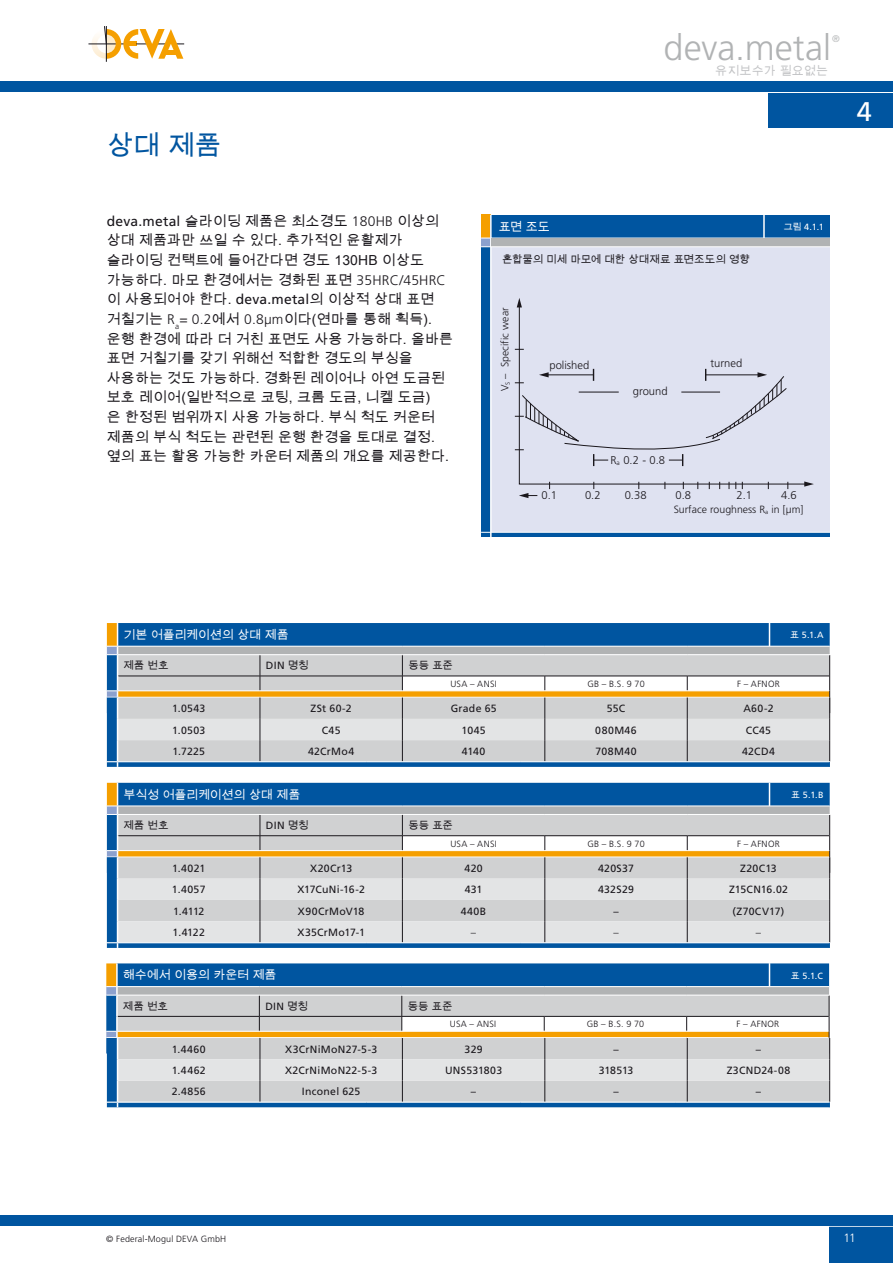
<style>
.page{position:relative;width:893px;height:1263px;background:#fff}
.page>*{position:absolute;margin:0;border:0;box-sizing:border-box;transform-origin:0 0}
.t1{font:300 36px "Frutiger";color:#b1b3b4}
.t2{font:27px "Arial Unicode MS";color:#0055a0}
.t3{font:27px "Frutiger";color:#fff}
.t4{font:13.8px/19.6px "Arial Unicode MS";letter-spacing:.015em;color:#1a171c}
.t5{font:12px "Arial Unicode MS";letter-spacing:-.01em;color:#fff}
.t6{font:12px "Arial Unicode MS";letter-spacing:.015em;color:#c2c3c5}
.t7{font:300 12px "Frutiger";color:#fff}
.t8{font:300 11.25px "Frutiger";color:#1a171c}
.t9{font:10.5px "Frutiger";letter-spacing:.025em;color:#1a171c}
.t10{font:10.5px "Arial Unicode MS";letter-spacing:-.005em;color:#1a171c}
.t11{font:300 10.5px "Frutiger";color:#1a171c}
.t12{font:10.5px "Frutiger";letter-spacing:-.005em;color:#1a171c}
.t13{font:10.5px "Frutiger";color:#1a171c}
.t14{font:300 9.6px "Frutiger";color:#b1b3b4}
.t15{font:300 9px "Frutiger";letter-spacing:.03em;color:#1a171c}
.t16{font:9px "Frutiger";color:#fff}
.s1{font-family:"Frutiger"}
.s2{font-family:"Frutiger";font-weight:300}
.s3{font-family:"Arial Unicode MS"}
</style>
<div class="page">
<div style="left:0;top:1215px;width:893px;height:10px;background:#0055a0"></div>
<div style="left:829px;top:1227px;width:64px;height:36px;background:#0055a0"></div>
<svg style="left:89px;top:26px;width:95px;height:33px"></svg>
<hr style="left:106px;top:27px;width:1px;height:34px;background:#1a171c">
<div style="left:0;top:81px;width:893px;height:11px;background:#0055a0"></div>
<div style="left:768px;top:94px;width:125px;height:34px;background:#0055a0"></div>
<div style="left:481px;top:237px;width:349px;height:295px;background:#dfe2f1"></div>
<div style="left:481px;top:247px;width:9px;height:285px;background:#0055a0"></div>
<div style="left:481px;top:238px;width:9px;height:8px;background:#8ca1ce"></div>
<div style="left:481px;top:215px;width:9px;height:23px;background:#f59f00"></div>
<div style="left:490px;top:215px;width:340px;height:23px;background:#0055a0"></div>
<hr style="left:481px;top:238px;width:351px;height:1px;background:#fff">
<hr style="left:481px;top:533px;width:349px;height:4px;background:#0055a0">
<hr style="left:490px;top:215px;width:2px;height:322px;background:#fff">
<div style="left:492px;top:238px;width:338px;height:8px;background:#b1b3b4"></div>
<hr style="left:481px;top:246px;width:351px;height:1px;background:#fff">
<svg style="left:519px;top:307px;width:285px;height:178px"></svg>
<svg style="left:517px;top:298px;width:5px;height:9px"></svg>
<svg style="left:804px;top:481px;width:10px;height:6px"></svg>
<svg style="left:729px;top:482px;width:7px;height:7px"></svg>
<svg style="left:519px;top:493px;width:18px;height:5px"></svg>
<svg style="left:515px;top:369px;width:273px;height:97px"></svg>
<hr style="left:763px;top:215px;width:2px;height:23px;background:#fff">
<svg style="left:107px;top:623px;width:723px;height:144px;background:#acbac3"></svg>
<svg style="left:107px;top:783px;width:723px;height:165px;background:#b3bfc7"></svg>
<svg style="left:106px;top:963px;width:724px;height:144px;background:#adbbc4"></svg>
<h2 class="t2" style="left:107px;top:126px;width:116px">상대 제품</h2>
<p class="t4" style="left:107px;top:210px;width:348px"><span class="s1">deva.metal</span> 슬라이딩 제품은 최소경도 <span class="s2">180HB</span> 이상의 상대 제품과만 쓰일 수 있다. 추가적인 윤활제가 슬라이딩 컨택트에 들어간다면 경도 130HB 이상도 가능하다. 마모 환경에서는 경화된 표면 <span class="s2">35HRC/45HRC </span>이 사용되어야 한다. <span class="s1">deva.metal</span>의 이상적 상대 표면 거칠기는 <span class="s2">R</span><sub>a</sub><span class="s2">= 0.2</span>에서 <span class="s2">0.8µm</span>이다(연마를 통해 획득). 운행 환경에 따라 더 거친 표면도 사용 가능하다. 올바른 표면 거칠기를 갖기 위해선 적합한 경도의 부싱을 사용하는 것도 가능하다. 경화된 레이어나 아연 도금된 보호 레이어(일반적으로 코팅, 크롬 도금, 니켈 도금)<br>은 한정된 범위까지 사용 가능하다. 부식 척도 커운터 제품의 부식 척도는 관련된 운행 환경을 토대로 결정. 옆의 표는 활용 가능한 카운터 제품의 개요를 제공한다.</p>
<h1 class="t1" style="left:663px;top:27px;width:169px">deva.metal</h1>
<p class="t14" style="left:832px;top:33px;width:9px">®</p>
<p class="t6" style="left:715px;top:62px;width:114px">유지보수가 필요없는</p>
<h2 class="t3" style="left:857px;top:96px;width:17px">4</h2>
<p class="t5" style="left:499px;top:218px;width:52px">표면 조도</p>
<p class="t10" style="left:502px;top:252px;width:249px">혼합물의 미세 마모에 대한 상대재료 표면조도의 영향</p>
<p class="t11" style="left:499px;top:391px;width:85px;rotate:-90deg">V<sub>S</sub> – Specific wear</p>
<p class="t8" style="left:549px;top:359px;width:41px">polished</p>
<p class="t8" style="left:633px;top:384px;width:36px">ground</p>
<p class="t8" style="left:610px;top:454px;width:56px">R<sub>a</sub> 0.2 - 0.8</p>
<p class="t8" style="left:710px;top:357px;width:33px">turned</p>
<p class="t16" style="left:784px;top:221px;width:41px"><span class="s3">그림</span> 4.1.1</p>
<p class="t8" style="left:542px;top:489px;width:17px">0.1</p>
<p class="t8" style="left:585px;top:489px;width:17px">0.2</p>
<p class="t8" style="left:625px;top:489px;width:23px">0.38</p>
<p class="t8" style="left:676px;top:489px;width:17px">0.8</p>
<p class="t8" style="left:736px;top:489px;width:17px">2.1</p>
<p class="t8" style="left:781px;top:489px;width:17px">4.6</p>
<p class="t11" style="left:674px;top:503px;width:131px">Surface roughness R<sub>a</sub> in [µm]</p>
<p class="t5" style="left:124px;top:626px;width:167px">기본 어플리케이션의 상대 제품</p>
<p class="t16" style="left:790px;top:630px;width:35px"><span class="s3">표</span> 5.1.A</p>
<p class="t10" style="left:124px;top:658px;width:47px">제품 번호</p>
<p class="t9" style="left:266px;top:660px;width:44px">DIN <span class="s3">명칭</span></p>
<p class="t10" style="left:408px;top:658px;width:46px">동등 표준</p>
<p class="t15" style="left:450px;top:679px;width:48px">USA – ANSI</p>
<p class="t15" style="left:587px;top:679px;width:59px">GB – B.S. 9 70</p>
<p class="t15" style="left:737px;top:679px;width:44px">F – AFNOR</p>
<p class="t9" style="left:172px;top:702px;width:35px">1.0543</p>
<p class="t9" style="left:311px;top:702px;width:43px">ZSt 60-2</p>
<p class="t9" style="left:451px;top:702px;width:47px">Grade 65</p>
<p class="t9" style="left:607px;top:702px;width:20px">55C</p>
<p class="t9" style="left:743px;top:702px;width:32px">A60-2</p>
<p class="t9" style="left:172px;top:724px;width:35px">1.0503</p>
<p class="t9" style="left:322px;top:724px;width:20px">C45</p>
<p class="t9" style="left:461px;top:724px;width:26px">1045</p>
<p class="t9" style="left:595px;top:724px;width:43px">080M46</p>
<p class="t9" style="left:746px;top:724px;width:27px">CC45</p>
<p class="t9" style="left:172px;top:745px;width:34px">1.7225</p>
<p class="t9" style="left:308px;top:745px;width:48px">42CrMo4</p>
<p class="t9" style="left:462px;top:745px;width:25px">4140</p>
<p class="t9" style="left:595px;top:745px;width:43px">708M40</p>
<p class="t9" style="left:742px;top:745px;width:34px">42CD4</p>
<p class="t5" style="left:124px;top:786px;width:178px">부식성 어플리케이션의 상대 제품</p>
<p class="t16" style="left:791px;top:789px;width:34px"><span class="s3">표</span> 5.1.B</p>
<p class="t10" style="left:124px;top:817px;width:47px">제품 번호</p>
<p class="t9" style="left:266px;top:819px;width:44px">DIN <span class="s3">명칭</span></p>
<p class="t10" style="left:408px;top:817px;width:46px">동등 표준</p>
<p class="t15" style="left:450px;top:838px;width:48px">USA – ANSI</p>
<p class="t15" style="left:587px;top:838px;width:59px">GB – B.S. 9 70</p>
<p class="t15" style="left:737px;top:838px;width:44px">F – AFNOR</p>
<p class="t9" style="left:172px;top:862px;width:35px">1.4021</p>
<p class="t9" style="left:310px;top:862px;width:44px">X20Cr13</p>
<p class="t9" style="left:465px;top:862px;width:20px">420</p>
<p class="t9" style="left:598px;top:862px;width:37px">420S37</p>
<p class="t9" style="left:740px;top:862px;width:38px">Z20C13</p>
<p class="t9" style="left:172px;top:883px;width:35px">1.4057</p>
<p class="t12" style="left:297px;top:883px;width:69px">X17CuNi-16-2</p>
<p class="t9" style="left:465px;top:883px;width:19px">431</p>
<p class="t9" style="left:598px;top:883px;width:37px">432S29</p>
<p class="t13" style="left:729px;top:883px;width:60px">Z15CN16.02</p>
<p class="t9" style="left:173px;top:905px;width:33px">1.4112</p>
<p class="t9" style="left:298px;top:905px;width:68px">X90CrMoV18</p>
<p class="t9" style="left:461px;top:905px;width:27px">440B</p>
<p class="t9" style="left:613px;top:905px;width:7px">–</p>
<p class="t9" style="left:733px;top:905px;width:53px">(Z70CV17)</p>
<p class="t9" style="left:173px;top:926px;width:34px">1.4122</p>
<p class="t9" style="left:297px;top:926px;width:69px">X35CrMo17-1</p>
<p class="t11" style="left:471px;top:926px;width:7px">–</p>
<p class="t11" style="left:613px;top:926px;width:7px">–</p>
<p class="t11" style="left:756px;top:926px;width:7px">–</p>
<p class="t5" style="left:123px;top:966px;width:155px">해수에서 이용의 카운터 제품</p>
<p class="t16" style="left:791px;top:970px;width:34px"><span class="s3">표</span> 5.1.C</p>
<p class="t10" style="left:123px;top:998px;width:47px">제품 번호</p>
<p class="t9" style="left:265px;top:1000px;width:44px">DIN <span class="s3">명칭</span></p>
<p class="t10" style="left:408px;top:998px;width:46px">동등 표준</p>
<p class="t15" style="left:450px;top:1019px;width:48px">USA – ANSI</p>
<p class="t15" style="left:587px;top:1019px;width:59px">GB – B.S. 9 70</p>
<p class="t15" style="left:736px;top:1019px;width:44px">F – AFNOR</p>
<p class="t9" style="left:172px;top:1043px;width:35px">1.4460</p>
<p class="t9" style="left:285px;top:1043px;width:94px">X3CrNiMoN27-5-3</p>
<p class="t9" style="left:465px;top:1043px;width:20px">329</p>
<p class="t9" style="left:613px;top:1043px;width:7px">–</p>
<p class="t9" style="left:756px;top:1043px;width:7px">–</p>
<p class="t9" style="left:172px;top:1064px;width:35px">1.4462</p>
<p class="t9" style="left:285px;top:1064px;width:94px">X2CrNiMoN22-5-3</p>
<p class="t9" style="left:445px;top:1064px;width:59px">UNS531803</p>
<p class="t9" style="left:599px;top:1064px;width:36px">318513</p>
<p class="t9" style="left:727px;top:1064px;width:65px">Z3CND24-08</p>
<p class="t9" style="left:172px;top:1085px;width:36px">2.4856</p>
<p class="t9" style="left:302px;top:1085px;width:60px">Inconel 625</p>
<p class="t9" style="left:471px;top:1085px;width:7px">–</p>
<p class="t9" style="left:613px;top:1085px;width:7px">–</p>
<p class="t9" style="left:756px;top:1085px;width:7px">–</p>
<p class="t15" style="left:106px;top:1234px;width:121px">© Federal-Mogul DEVA GmbH</p>
<p class="t7" style="left:843px;top:1231px;width:14px">11</p>
</div>
